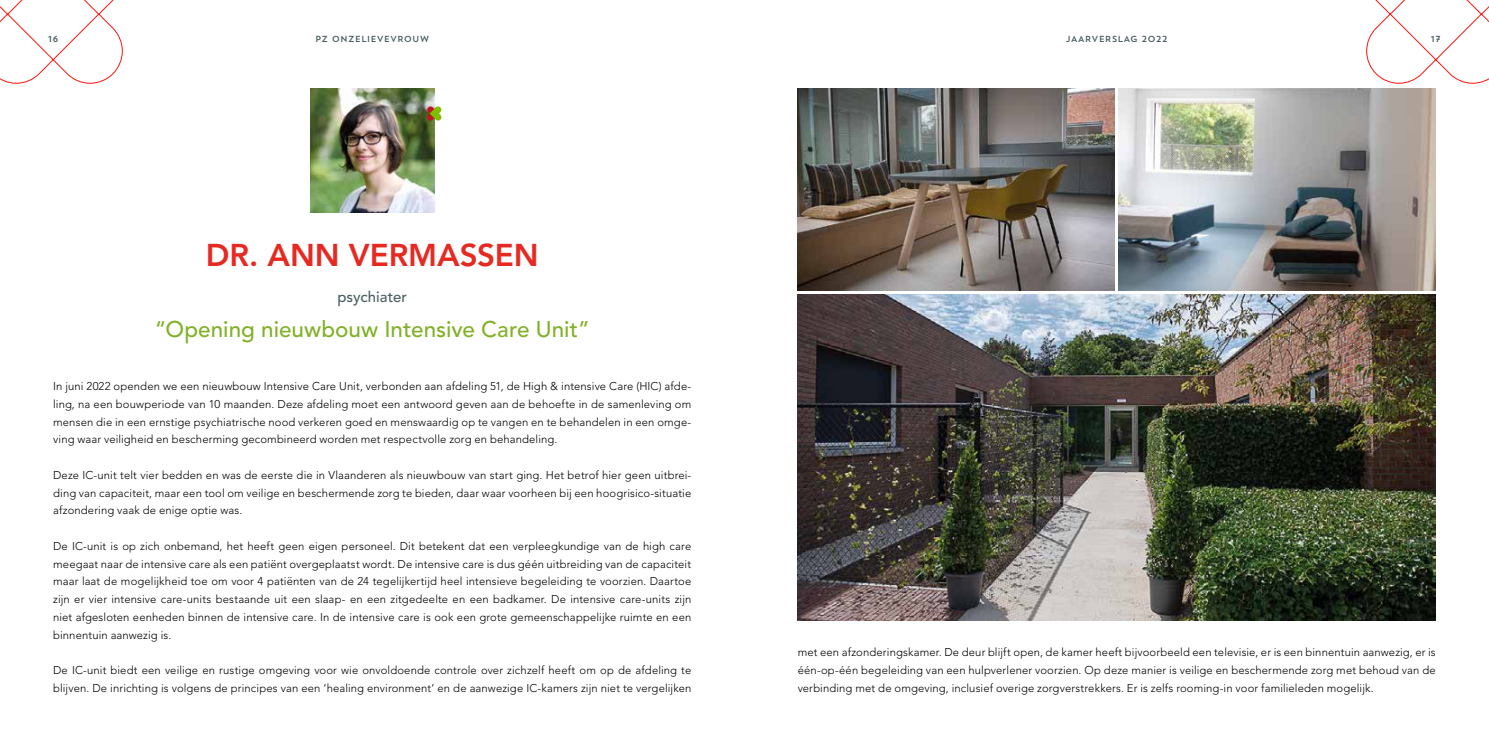
<style>
.page{position:relative;width:1489px;height:745px;background:#fff}
.page>*{position:absolute;margin:0;border:0;box-sizing:border-box;transform-origin:0 0}
.t1{font:800 31.25px "Avenir LT Std";letter-spacing:-.005em;color:#e62a22}
.t2{font:500 22.5px "Avenir LT Std";color:#82b129}
.t3{font:500 15px "Avenir LT Std";color:#4c5f62}
.t4{font:300 11.25px/17.8px "Avenir LT Std";letter-spacing:.01em;color:#000;text-align:justify}
.t5{font:8.75px "Trend Sans One";color:#4c5f62}
</style>
<div class="page">
<svg style="left:0;top:0;width:122px;height:83px"></svg>
<svg style="left:1366px;top:0;width:122px;height:83px"></svg>
<img style="left:797px;top:294px;width:638px;height:326px">
<img style="left:310px;top:89px;width:124px;height:124px">
<img style="left:797px;top:89px;width:317px;height:202px">
<img style="left:1118px;top:89px;width:317px;height:202px">
<svg style="left:427px;top:106px;width:14px;height:14px"></svg>
<p class="t5" style="left:48px;top:33px;width:12px">16</p>
<p class="t5" style="left:315px;top:33px;width:116px">PZ ONZELIEVEVROUW</p>
<p class="t5" style="left:1065px;top:33px;width:103px">JAARVERSLAG 2022</p>
<p class="t5" style="left:1430px;top:33px;width:12px">17</p>
<h1 class="t1" style="left:206px;top:236px;width:334px">DR. ANN VERMASSEN</h1>
<h3 class="t3" style="left:337px;top:287px;width:71px">psychiater</h3>
<h2 class="t2" style="left:155px;top:316px;width:436px">“Opening nieuwbouw Intensive Care Unit”</h2>
<p class="t4" style="left:53px;top:377px;width:639px">In juni 2022 openden we een nieuwbouw Intensive Care Unit, verbonden aan afdeling 51, de High &amp; intensive Care (HIC) afde&shy;ling, na een bouwperiode van 10 maanden. Deze afdeling moet een antwoord geven aan de behoefte in de samenleving om mensen die in een ernstige psychiatrische nood verkeren goed en menswaardig op te vangen en te behandelen in een omge&shy;ving waar veiligheid en bescherming gecombineerd worden met respectvolle zorg en behandeling.</p>
<p class="t4" style="left:53px;top:466px;width:639px">Deze IC-unit telt vier bedden en was de eerste die in Vlaanderen als nieuwbouw van start ging. Het betrof hier geen uitbrei&shy;ding van capaciteit, maar een tool om veilige en beschermende zorg te bieden, daar waar voorheen bij een hoogrisico-situatie afzondering vaak de enige optie was.</p>
<p class="t4" style="left:53px;top:537px;width:639px">De IC-unit is op zich onbemand, het heeft geen eigen personeel. Dit betekent dat een verpleegkundige van de high care meegaat naar de intensive care als een patiënt overgeplaatst wordt. De intensive care is dus géén uitbreiding van de capaciteit maar laat de mogelijkheid toe om voor 4 patiënten van de 24 tegelijkertijd heel intensieve begeleiding te voorzien. Daartoe zijn er vier intensive care-units bestaande uit een slaap- en een zitgedeelte en een badkamer. De intensive care-units zijn niet afgesloten eenheden binnen de intensive care. In de intensive care is ook een grote gemeenschappelijke ruimte en een binnentuin aanwezig is.</p>
<p class="t4" style="left:53px;top:661px;width:639px">De IC-unit biedt een veilige en rustige omgeving voor wie onvoldoende controle over zichzelf heeft om op de afdeling te blijven. De inrichting is volgens de principes van een ‘healing environment’ en de aanwezige IC-kamers zijn niet te vergelijken</p>
<p class="t4" style="left:797px;top:643px;width:639px">met een afzonderingskamer. De deur blijft open, de kamer heeft bijvoorbeeld een televisie, er is een binnentuin aanwezig, er is één-op-één begeleiding van een hulpverlener voorzien. Op deze manier is veilige en beschermende zorg met behoud van de verbinding met de omgeving, inclusief overige zorgverstrekkers. Er is zelfs rooming-in voor familieleden mogelijk.</p>
</div>
